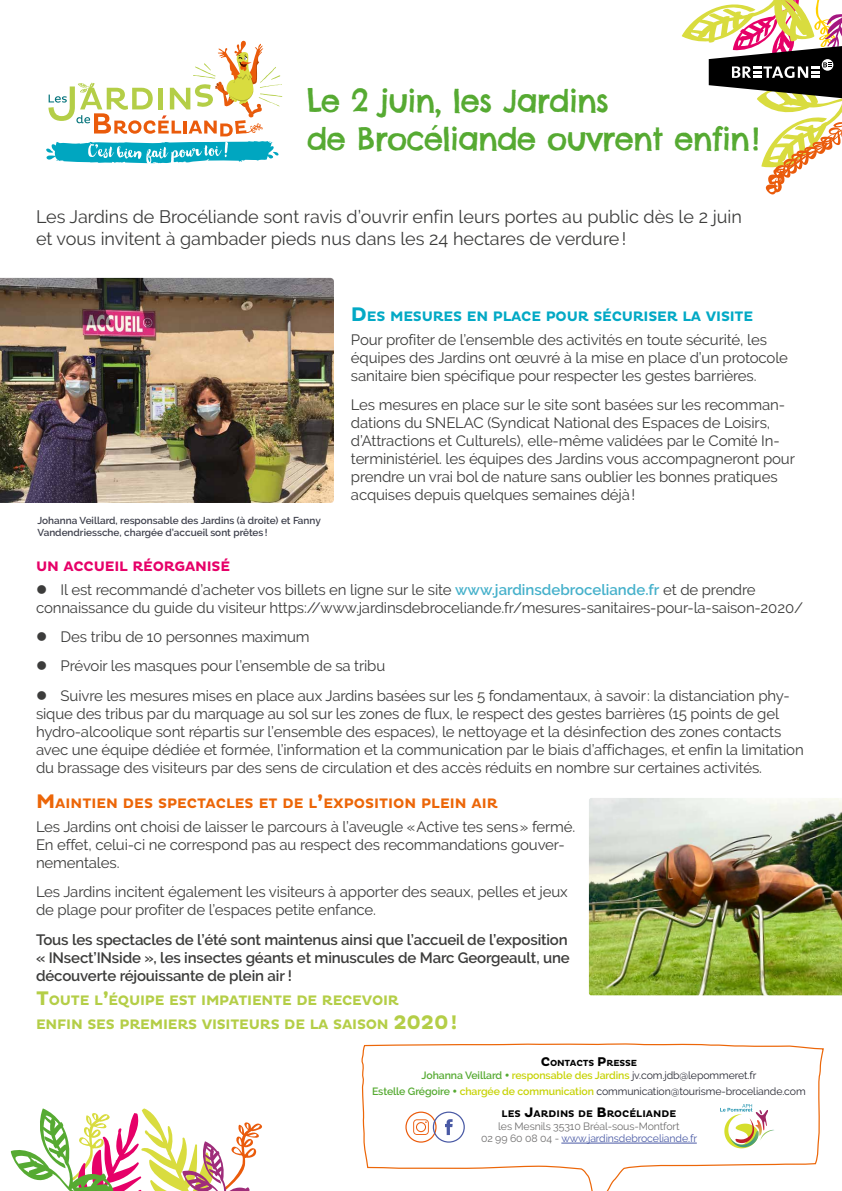
<style>
.page{position:relative;width:842px;height:1191px;background:#fff}
.page>*{position:absolute;margin:0;border:0;box-sizing:border-box;transform-origin:0 0}
.t1{font:31px/37.2px "Chelsea Market";letter-spacing:-.03em;color:#56aa32}
.t2{font:18px/21.6px "Raleway";color:#3c3c3b}
.t3{font:15px/18px "Raleway";letter-spacing:-.01em;color:#3c3c3b}
.t4{font:600 15px/18px "Raleway";letter-spacing:-.01em;color:#3c3c3b}
.t5{font:700 14px/24px "Pluto";letter-spacing:-.015em;color:#b4ce47}
.t6{font:700 14px "Pluto";color:#ec6608}
.t7{font:700 14px "Pluto";letter-spacing:-.015em;color:#03a9c5}
.t8{font:700 14px "Pluto";letter-spacing:-.015em;color:#e60068}
.t9{font:10.5px/15.5px "Raleway";letter-spacing:-.01em;color:#282934;text-align:center}
.t10{font:10.5px/12.6px "Raleway";letter-spacing:-.01em;color:#706f6f;text-align:center}
.t11{font:600 10px/12px "Raleway";color:#3f414d}
.t12{font:700 9.8px "Pluto";color:#000}
.t13{font:700 9px "Pluto";letter-spacing:-.015em;color:#000}
.s1{font-size:20px}
.s2{font-weight:600;color:#46b1cb}
.s3{font-size:12.9px}
.s4{font-weight:600;color:#56aa32}
.s5{color:#56aa32}
.s6{font-weight:600;color:#c7d306}
.s7{font-size:14px}
.s8{color:#4a5aa5}
</style>
<div class="page">
<svg style="left:11px;top:1108px;width:251px;height:83px"></svg>
<svg style="left:46px;top:0;width:796px;height:194px"></svg>
<svg style="left:361px;top:1043px;width:463px;height:148px"></svg>
<img style="left:0;top:278px;width:334px;height:225px">
<img style="left:589px;top:798px;width:253px;height:197px">
<h1 class="t1" style="left:307px;top:82px;width:455px">Le 2 juin, les Jardins<br>de Brocéliande ouvrent enfin!</h1>
<p class="t2" style="left:36px;top:206px;width:707px">Les Jardins de Brocéliande sont ravis d’ouvrir enfin leurs portes au public dès le 2 juin et vous invitent à gambader pieds nus dans les 24 hectares de verdure!</p>
<p class="t11" style="left:37px;top:514px;width:285px">Johanna Veillard, responsable des Jardins (à droite) et Fanny<br>Vandendriessche, chargée d’accueil sont prêtes !</p>
<p class="t7" style="left:351px;top:308px;width:404px"><span class="s1">D</span>ES MESURES EN PLACE POUR SÉCURISER LA VISITE</p>
<p class="t3" style="left:351px;top:330px;width:439px">Pour profiter de l’ensemble des activités en toute sécurité, les équipes des Jardins ont œuvré à la mise en place d’un protocole sanitaire bien spécifique pour respecter les gestes barrières.</p>
<p class="t3" style="left:351px;top:396px;width:445px">Les mesures en place sur le site sont basées sur les recomman&shy;dations du SNELAC (Syndicat National des Espaces de Loisirs, d’Attractions et Culturels), elle-même validées par le Comité In&shy;terministériel. les équipes des Jardins vous accompagneront pour prendre un vrai bol de nature sans oublier les bonnes pratiques acquises depuis quelques semaines déjà!</p>
<p class="t8" style="left:36px;top:558px;width:196px">UN ACCUEIL RÉORGANISÉ</p>
<p class="t3" style="left:36px;top:580px;width:769px">● Il est recommandé d’acheter vos billets en ligne sur le site <span class="s2">www.jardinsdebroceliande.fr</span> et de prendre connaissance du guide du visiteur https://www.jardinsdebroceliande.fr/mesures-sanitaires-pour-la-saison-2020/</p>
<p class="t3" style="left:36px;top:628px;width:275px">● Des tribu de 10 personnes maximum</p>
<p class="t3" style="left:36px;top:657px;width:351px">● Prévoir les masques pour l’ensemble de sa tribu</p>
<p class="t3" style="left:36px;top:686px;width:769px">● Suivre les mesures mises en place aux Jardins basées sur les 5 fondamentaux, à savoir: la distanciation phy&shy;sique des tribus par du marquage au sol sur les zones de flux, le respect des gestes barrières (15 points de gel hydro-alcoolique sont répartis sur l’ensemble des espaces), le nettoyage et la désinfection des zones contacts avec une équipe dédiée et formée, l’information et la communication par le biais d’affichages, et enfin la limitation du brassage des visiteurs par des sens de circulation et des accès réduits en nombre sur certaines activités.</p>
<p class="t6" style="left:36px;top:795px;width:463px"><span class="s1">M</span>AINTIEN DES SPECTACLES ET DE L<span class="s1">’</span>EXPOSITION PLEIN AIR</p>
<p class="t3" style="left:36px;top:817px;width:541px">Les Jardins ont choisi de laisser le parcours à l’aveugle «Active tes sens» fermé.<br>En effet, celui-ci ne correspond pas au respect des recommandations gouver&shy;nementales.</p>
<p class="t3" style="left:36px;top:883px;width:533px">Les Jardins incitent également les visiteurs à apporter des seaux, pelles et jeux de plage pour profiter de l’espaces petite enfance.</p>
<p class="t4" style="left:36px;top:930px;width:535px">Tous les spectacles de l’été sont maintenus ainsi que l’accueil de l’exposition « INsect’INside », les insectes géants et minuscules de Marc Georgeault, une découverte réjouissante de plein air !</p>
<p class="t5" style="left:36px;top:988px;width:423px"><span class="s1">T</span>OUTE L<span class="s1">’</span>ÉQUIPE EST IMPATIENTE DE RECEVOIR<br>ENFIN SES PREMIERS VISITEURS DE LA SAISON <span class="s1">2020!</span></p>
<p class="t13" style="left:541px;top:1058px;width:98px"><span class="s3">C</span>ONTACTS <span class="s3">P</span> RESSE</p>
<p class="t9" style="left:372px;top:1067px;width:435px"><span class="s4">Johanna Veillard</span> <span class="s5">•</span> <span class="s6">responsable des Jardins</span> jv.com.jdb@lepommeret.fr<br><span class="s4">Estelle Grégoire</span> <span class="s5">•</span> <span class="s6">chargée de communication</span> communication@tourisme-broceliande.com</p>
<p class="t12" style="left:502px;top:1108px;width:176px">LES <span class="s7">J</span>ARDINS DE <span class="s7">B</span>ROCÉLIANDE</p>
<p class="t10" style="left:481px;top:1119px;width:217px">les Mesnils 35310 Bréal-sous-Montfort<br>02 99 60 08 04 - <span class="s8">www.jardinsdebroceliande.fr</span></p>
</div>
